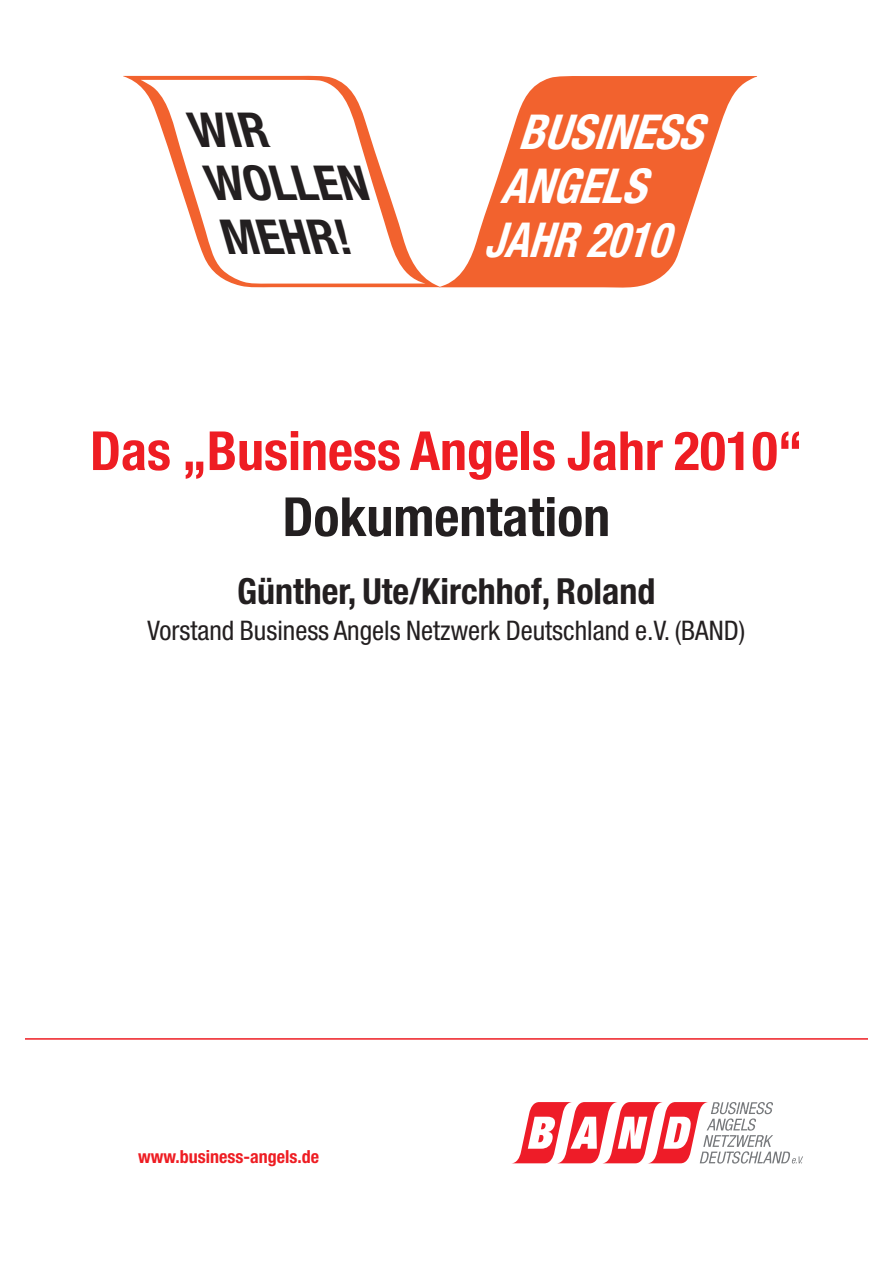
<style>
.page{position:relative;width:893px;height:1263px;background:#fff}
.page>*{position:absolute;margin:0;border:0;box-sizing:border-box;transform-origin:0 0}
.t1{font:700 condensed 54px "Helvetica Neue";color:#ee1d23}
.t2{font:700 condensed 54px "Helvetica Neue";color:#231f20}
.t3{font:italic 700 condensed 48.15px "Helvetica Neue";color:#231f20}
.t4{font:italic 700 condensed 48.15px "Helvetica Neue";color:#fff;scale:.96 1}
.t5{font:italic 700 condensed 48.15px "Helvetica Neue";color:#fff;scale:.89 1}
.t6{font:italic 700 condensed 48.15px "Helvetica Neue";color:#fff;scale:.95 1}
.t7{font:700 condensed 36px "Helvetica Neue";color:#231f20}
.t8{font:condensed 27px "Helvetica Neue";color:#231f20}
.t9{font:700 condensed 18px "Helvetica Neue";color:#ee1d23}
</style>
<div class="page">
<svg style="left:440px;top:76px;width:317px;height:212px;fill:#f2622e"></svg>
<svg style="left:123px;top:76px;width:317px;height:212px"></svg>
<hr style="left:25px;top:1038px;width:842px;height:2px;background:#ee1d23">
<svg style="left:512px;top:1102px;width:291px;height:62px"></svg>
<h2 class="t3" style="left:195px;top:112px;width:91px">WIR</h2>
<h2 class="t3" style="left:212px;top:166px;width:175px">WOLLEN</h2>
<h2 class="t3" style="left:227px;top:220px;width:142px">MEHR!</h2>
<h2 class="t4" style="left:518px;top:114px;width:207px">BUSINESS</h2>
<h2 class="t6" style="left:500px;top:169px;width:168px">ANGELS</h2>
<h2 class="t5" style="left:484px;top:223px;width:223px">JAHR 2010</h2>
<h1 class="t1" style="left:90px;top:432px;width:714px">Das „Business Angels Jahr 2010“</h1>
<h1 class="t2" style="left:282px;top:498px;width:329px">Dokumentation</h1>
<h3 class="t7" style="left:237px;top:578px;width:420px">Günther, Ute/Kirchhof, Roland</h3>
<p class="t8" style="left:147px;top:621px;width:599px">Vorstand Business Angels Netzwerk Deutschland e.V. (BAND)</p>
<p class="t9" style="left:138px;top:1150px;width:182px">www.business-angels.de</p>
</div>
